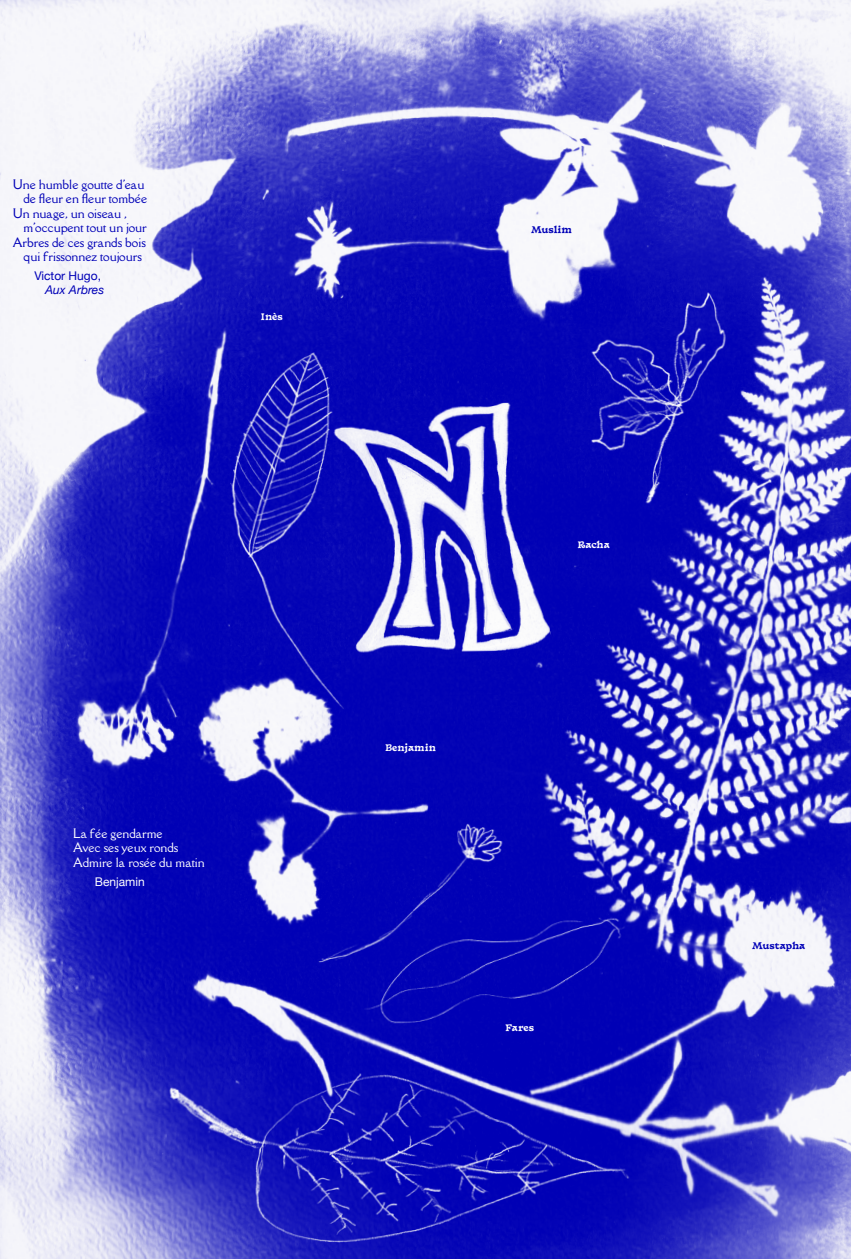
<style>
.page{position:relative;width:851px;height:1259px;background:#fff}
.page>*{position:absolute;margin:0;border:0;box-sizing:border-box;transform-origin:0 0}
.t1{font:12px "Della Respira";color:#0000b7}
.t2{font:12px/14.4px "Della Respira";color:#fff}
.t3{font:12px "Helvetica Neue";color:#0000b7}
.t4{font:italic 12px "Helvetica Neue";color:#0000b7}
.t5{font:12px "Helvetica Neue";color:#fff}
.t6{font:700 9px "Basteleur";color:#fff}
.t7{font:700 9px "Basteleur";letter-spacing:-.005em;color:#0000b7}
</style>
<div class="page">
<img style="left:0;top:0;width:850px;height:1259px">
<p class="t1" style="left:13px;top:176px;width:133px">Une humble goutte d'eau</p>
<p class="t1" style="left:24px;top:190px;width:125px">de fleur en fleur tombée</p>
<p class="t1" style="left:13px;top:205px;width:116px">Un nuage, un oiseau ,</p>
<p class="t1" style="left:24px;top:219px;width:125px">m'occupent tout un jour</p>
<p class="t1" style="left:13px;top:234px;width:135px">Arbres de ces grands bois</p>
<p class="t1" style="left:24px;top:248px;width:120px">qui frissonnez toujours</p>
<p class="t3" style="left:34px;top:267px;width:68px">Victor Hugo,</p>
<p class="t4" style="left:45px;top:281px;width:60px">Aux Arbres</p>
<p class="t6" style="left:260px;top:309px;width:24px">Inès</p>
<p class="t2" style="left:73px;top:826px;width:133px">La fée gendarme<br>Avec ses yeux ronds<br>Admire la rosée du matin</p>
<p class="t5" style="left:95px;top:872px;width:52px">Benjamin</p>
<p class="t7" style="left:531px;top:222px;width:42px">Muslim</p>
<p class="t6" style="left:385px;top:740px;width:52px">Benjamin</p>
<p class="t6" style="left:577px;top:537px;width:34px">Racha</p>
<p class="t6" style="left:505px;top:1019px;width:30px">Fares</p>
<p class="t7" style="left:752px;top:938px;width:55px">Mustapha</p>
</div>
